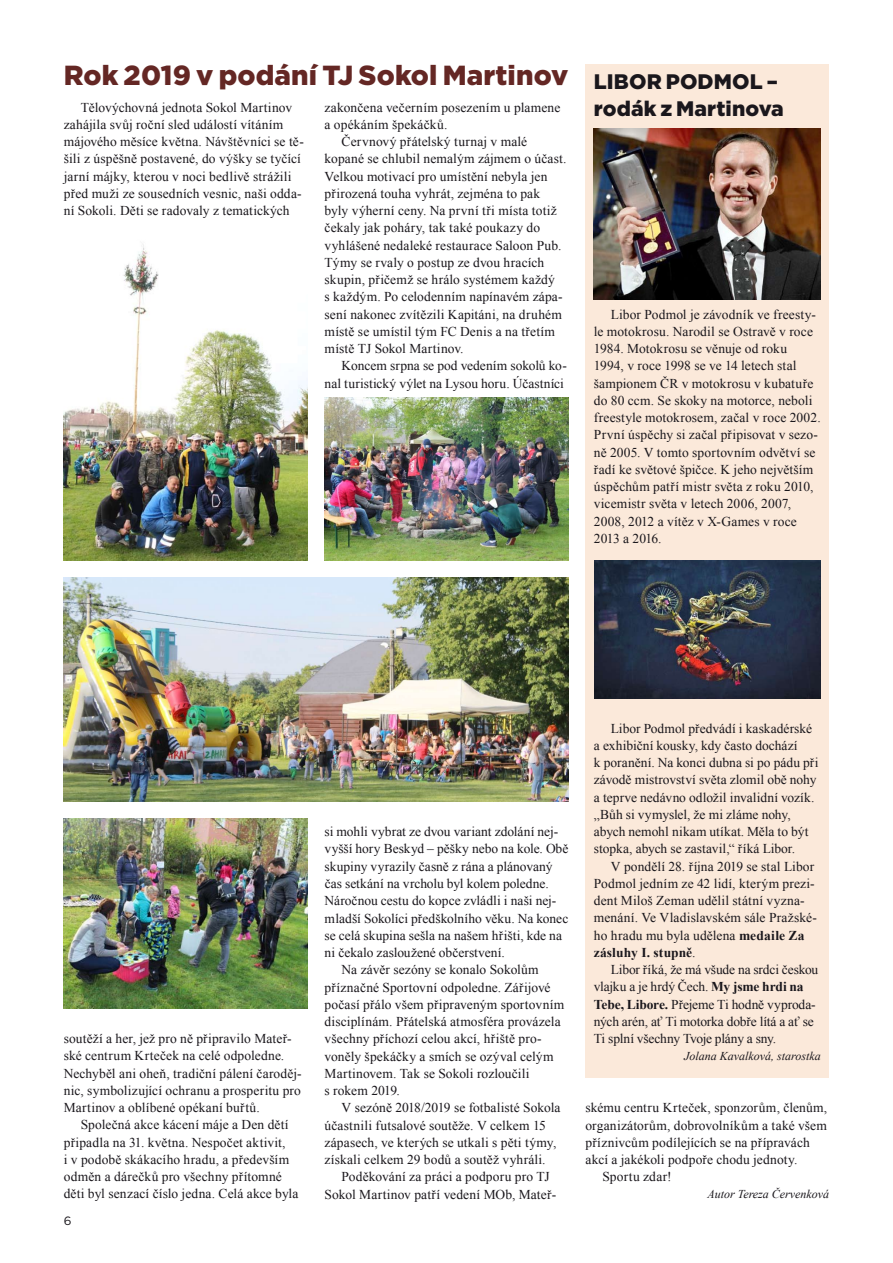
<style>
.page{position:relative;width:893px;height:1263px;background:#fff}
.page>*{position:absolute;margin:0;border:0;box-sizing:border-box;transform-origin:0 0}
.t1{font:900 27.6px "Gotham";letter-spacing:.005em;color:#642724}
.t2{font:900 21px/27px "Gotham";letter-spacing:.005em;color:#1a171c}
.t3{font:13.5px/17.2px "Times New Roman";letter-spacing:.01em;color:#1a171c}
.t4{font:13.5px/17.2px "Times New Roman";letter-spacing:-.015em;color:#1a171c}
.t5{font:italic 12px "Times New Roman";color:#1a171c}
.t6{font:12px "Gotham";color:#1a171c}
.s1{font-weight:700}
</style>
<div class="page">
<div style="left:585px;top:64px;width:244px;height:1014px;background:#fbe9da"></div>
<img style="left:594px;top:129px;width:227px;height:170px">
<img style="left:594px;top:560px;width:227px;height:138px">
<img style="left:64px;top:244px;width:243px;height:316px">
<img style="left:64px;top:819px;width:244px;height:190px">
<img style="left:325px;top:397px;width:244px;height:163px">
<img style="left:64px;top:577px;width:504px;height:225px">
<h1 class="t1" style="left:64px;top:56px;width:506px">Rok 2019 v podání TJ Sokol Martinov</h1>
<p class="t3" style="left:64px;top:98px;width:242px;text-indent:17px">Tělovýchovná jednota Sokol Martinov zahájila svůj roční sled událostí vítáním májového měsíce května. Návštěvníci se tě&shy;šili z úspěšně postavené, do výšky se tyčící jarní májky, kterou v noci bedlivě strážili před muži ze sousedních vesnic, naši odda&shy;ní Sokoli. Děti se radovaly z tematických</p>
<p class="t3" style="left:325px;top:98px;width:237px">zakončena večerním posezením u plamene</p>
<p class="t3" style="left:325px;top:115px;width:124px">a opékáním špekáčků.</p>
<p class="t3" style="left:342px;top:133px;width:187px">Červnový přátelský turnaj v malé</p>
<p class="t3" style="left:325px;top:150px;width:243px">kopané se chlubil nemalým zájmem o účast.</p>
<p class="t3" style="left:325px;top:167px;width:224px">Velkou motivací pro umístění nebyla jen</p>
<p class="t3" style="left:325px;top:184px;width:217px">přirozená touha vyhrát, zejména to pak</p>
<p class="t3" style="left:325px;top:202px;width:234px">byly výherní ceny. Na první tři místa totiž</p>
<p class="t3" style="left:325px;top:219px;width:217px">čekaly jak poháry, tak také poukazy do</p>
<p class="t3" style="left:325px;top:236px;width:238px">vyhlášené nedaleké restaurace Saloon Pub.</p>
<p class="t3" style="left:325px;top:253px;width:221px">Týmy se rvaly o postup ze dvou hracích</p>
<p class="t3" style="left:325px;top:271px;width:232px">skupin, přičemž se hrálo systémem každý</p>
<p class="t3" style="left:325px;top:288px;width:239px">s každým. Po celodenním napínavém zápa-</p>
<p class="t3" style="left:325px;top:305px;width:239px">sení nakonec zvítězili Kapitáni, na druhém</p>
<p class="t3" style="left:325px;top:323px;width:232px">místě se umístil tým FC Denis a na třetím</p>
<p class="t3" style="left:325px;top:340px;width:140px">místě TJ Sokol Martinov.</p>
<p class="t3" style="left:342px;top:357px;width:227px">Koncem srpna se pod vedením sokolů ko-</p>
<p class="t3" style="left:325px;top:374px;width:241px">nal turistický výlet na Lysou horu. Účastníci</p>
<h2 class="t2" style="left:594px;top:68px;width:191px">LIBOR PODMOL – rodák z Martinova</h2>
<p class="t3" style="left:594px;top:305px;width:228px;text-indent:17px">Libor Podmol je závodník ve freesty&shy;le motokrosu. Narodil se Ostravě v roce 1984. Motokrosu se věnuje od roku<br>1994, v roce 1998 se ve 14 letech stal šampionem ČR v motokrosu v kubatuře do 80 ccm. Se skoky na motorce, neboli freestyle motokrosem, začal v roce 2002.<br>První úspěchy si začal připisovat v sezo&shy;ně 2005. V tomto sportovním odvětví se řadí ke světové špičce. K jeho největším úspěchům patří mistr světa z roku 2010, vicemistr světa v letech 2006, 2007, 2008, 2012 a vítěz v X-Games v roce 2013 a 2016.</p>
<p class="t3" style="left:64px;top:1030px;width:239px">soutěží a her, jež pro ně připravilo Mateř&shy;ské centrum Krteček na celé odpoledne.<br>Nechyběl ani oheň, tradiční pálení čaroděj&shy;nic, symbolizující ochranu a prosperitu pro Martinov a oblíbené opékaní buřtů.</p>
<p class="t3" style="left:64px;top:1116px;width:236px;text-indent:17px">Společná akce kácení máje a Den dětí připadla na 31. května. Nespočet aktivit,<br>i v podobě skákacího hradu, a především odměn a dárečků pro všechny přítomné děti byl senzací číslo jedna. Celá akce byla</p>
<p class="t6" style="left:64px;top:1213px;width:9px">6</p>
<p class="t3" style="left:325px;top:823px;width:235px">si mohli vybrat ze dvou variant zdolání nej-</p>
<p class="t3" style="left:325px;top:840px;width:245px">vyšší hory Beskyd – pěšky nebo na kole. Obě</p>
<p class="t3" style="left:325px;top:857px;width:229px">skupiny vyrazily časně z rána a plánovaný</p>
<p class="t3" style="left:325px;top:875px;width:226px">čas setkání na vrcholu byl kolem poledne.</p>
<p class="t3" style="left:325px;top:892px;width:233px">Náročnou cestu do kopce zvládli i naši nej-</p>
<p class="t3" style="left:325px;top:909px;width:245px">mladší Sokolíci předškolního věku. Na konec</p>
<p class="t3" style="left:325px;top:926px;width:239px">se celá skupina sešla na našem hřišti, kde na</p>
<p class="t3" style="left:325px;top:944px;width:182px">ni čekalo zasloužené občerstvení.</p>
<p class="t3" style="left:342px;top:961px;width:199px">Na závěr sezóny se konalo Sokolům</p>
<p class="t3" style="left:325px;top:978px;width:228px">příznačné Sportovní odpoledne. Zářijové</p>
<p class="t3" style="left:325px;top:995px;width:241px">počasí přálo všem připraveným sportovním</p>
<p class="t3" style="left:325px;top:1013px;width:238px">disciplínám. Přátelská atmosféra provázela</p>
<p class="t3" style="left:325px;top:1030px;width:219px">všechny příchozí celou akcí, hřiště pro-</p>
<p class="t3" style="left:325px;top:1047px;width:230px">voněly špekáčky a smích se ozýval celým</p>
<p class="t3" style="left:325px;top:1064px;width:206px">Martinovem. Tak se Sokoli rozloučili</p>
<p class="t3" style="left:325px;top:1082px;width:77px">s rokem 2019.</p>
<p class="t3" style="left:342px;top:1099px;width:220px">V sezóně 2018/2019 se fotbalisté Sokola</p>
<p class="t3" style="left:325px;top:1116px;width:223px">účastnili futsalové soutěže. V celkem 15</p>
<p class="t3" style="left:325px;top:1133px;width:233px">zápasech, ve kterých se utkali s pěti týmy,</p>
<p class="t3" style="left:325px;top:1151px;width:223px">získali celkem 29 bodů a soutěž vyhráli.</p>
<p class="t3" style="left:342px;top:1168px;width:210px">Poděkování za práci a podporu pro TJ</p>
<p class="t3" style="left:325px;top:1185px;width:233px">Sokol Martinov patří vedení MOb, Mateř-</p>
<p class="t3" style="left:594px;top:719px;width:226px;text-indent:17px">Libor Podmol předvádí i kaskadérské a exhibiční kousky, kdy často dochází<br>k poranění. Na konci dubna si po pádu při závodě mistrovství světa zlomil obě nohy a teprve nedávno odložil invalidní vozík. „Bůh si vymyslel, že mi zláme nohy, abych nemohl nikam utíkat. Měla to být stopka, abych se zastavil,“ říká Libor.</p>
<p class="t3" style="left:594px;top:857px;width:225px;text-indent:17px">V pondělí 28. října 2019 se stal Libor Podmol jedním ze 42 lidí, kterým prezi&shy;dent Miloš Zeman udělil státní vyzna&shy;menání. Ve Vladislavském sále Pražské&shy;ho hradu mu byla udělena <span class="s1">medaile Za zásluhy I. stupně</span>.</p>
<p class="t4" style="left:594px;top:961px;width:226px;text-indent:17px">Libor říká, že má všude na srdci českou vlajku a je hrdý Čech. <span class="s1">My jsme hrdi na Tebe, Libore.</span> Přejeme Ti hodně vyproda&shy;ných arén, ať Ti motorka dobře lítá a ať se Ti splní všechny Tvoje plány a sny.</p>
<p class="t5" style="left:684px;top:1048px;width:138px">Jolana Kavalková, starostka</p>
<p class="t3" style="left:585px;top:1099px;width:243px">skému centru Krteček, sponzorům, členům,</p>
<p class="t3" style="left:585px;top:1116px;width:243px">organizátorům, dobrovolníkům a také všem</p>
<p class="t3" style="left:585px;top:1133px;width:226px">příznivcům podílejících se na přípravách</p>
<p class="t3" style="left:585px;top:1151px;width:213px">akcí a jakékoli podpoře chodu jednoty.</p>
<p class="t3" style="left:602px;top:1168px;width:71px">Sportu zdar!</p>
<p class="t5" style="left:707px;top:1185px;width:123px">Autor Tereza Červenková</p>
</div>
